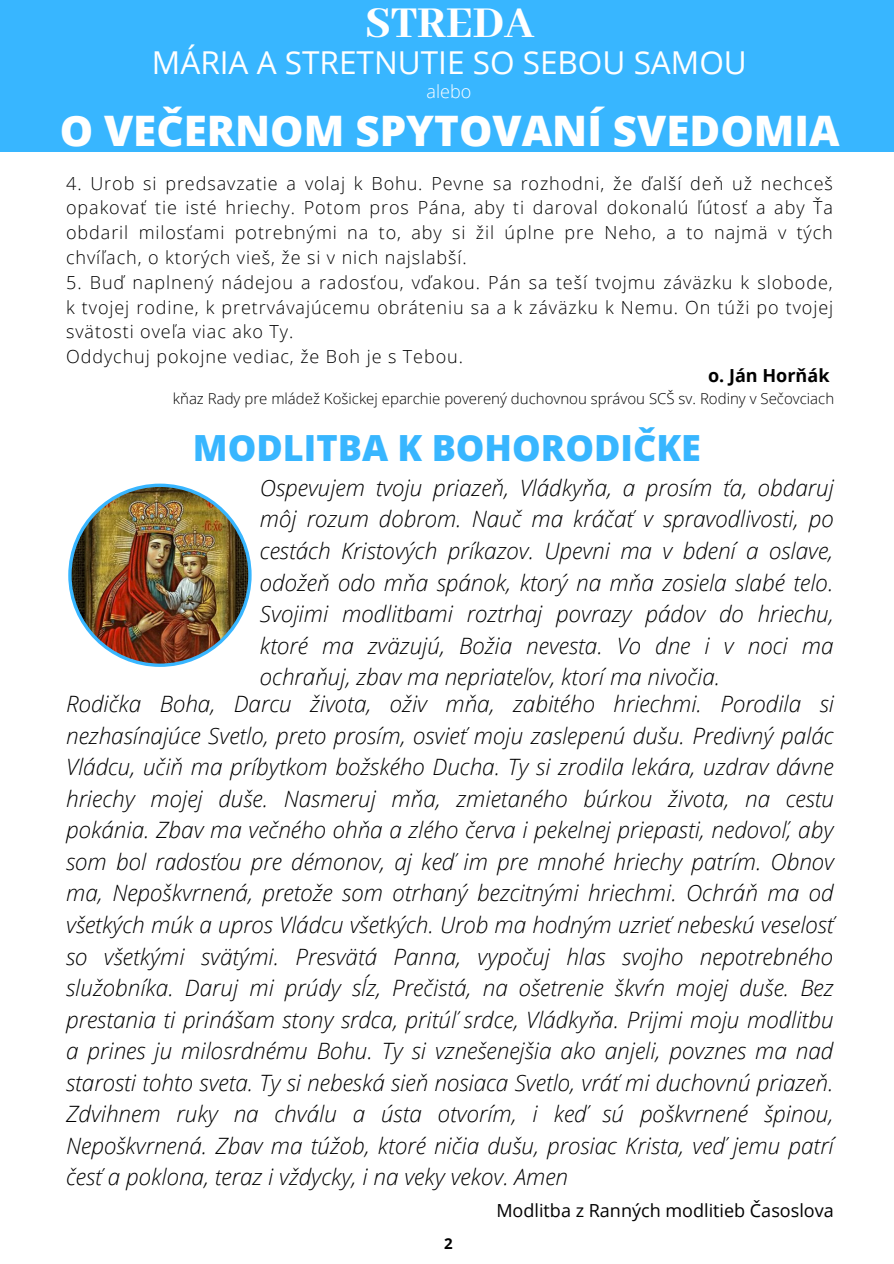
<style>
.page{position:relative;width:894px;height:1264px;background:#fff}
.page>*{position:absolute;margin:0;border:0;box-sizing:border-box;transform-origin:0 0}
.t1{font:800 48px "Abhaya Libre";color:#fff}
.t2{font:800 42px "Open Sans";color:#fff}
.t3{font:800 36px "Open Sans";color:#38b6ff}
.t4{font:31.5px "Open Sans";color:#fff}
.t5{font:italic 300 22.5px/31.5px "Open Sans";color:#000;text-align:justify}
.t6{font:300 18px/24.8px "Open Sans";letter-spacing:.05em;color:#000;text-align:justify}
.t7{font:18px "Open Sans";color:#000}
.t8{font:700 18px "Open Sans";color:#000}
.t9{font:300 18px "Open Sans";color:#fff}
.t10{font:300 15px "Open Sans";color:#000}
.t11{font:700 15px "Open Sans";color:#000}
</style>
<div class="page">
<div style="left:0;top:0;width:893px;height:152px;background:#38b6ff"></div>
<img style="left:68px;top:483px;width:183px;height:184px">
<h1 class="t1" style="left:365px;top:-3px;width:171px">STREDA</h1>
<h3 class="t4" style="left:152px;top:40px;width:596px">MÁRIA A STRETNUTIE SO SEBOU SAMOU</h3>
<p class="t9" style="left:426px;top:79px;width:46px">alebo</p>
<h2 class="t2" style="left:60px;top:101px;width:781px">O VEČERNOM SPYTOVANÍ SVEDOMIA</h2>
<p class="t6" style="left:66px;top:170px;width:768px">4. Urob si predsavzatie a volaj k Bohu. Pevne sa rozhodni, že ďalší deň už nechceš opakovať tie isté hriechy. Potom pros Pána, aby ti daroval dokonalú ľútosť a aby Ťa obdaril milosťami potrebnými na to, aby si žil úplne pre Neho, a to najmä v tých chvíľach, o ktorých vieš, že si v nich najslabší.</p>
<p class="t6" style="left:66px;top:269px;width:768px;text-align:left">5. Buď naplnený nádejou a radosťou, vďakou. Pán sa teší tvojmu záväzku k slobode, k tvojej rodine, k pretrvávajúcemu obráteniu sa a k záväzku k Nemu. On túži po tvojej svätosti oveľa viac ako Ty.<br>Oddychuj pokojne vediac, že Boh je s Tebou.</p>
<p class="t8" style="left:708px;top:363px;width:123px">o. Ján Horňák</p>
<p class="t10" style="left:173px;top:388px;width:662px">kňaz Rady pre mládež Košickej eparchie poverený duchovnou správou SCŠ sv. Rodiny v Sečovciach</p>
<h3 class="t3" style="left:193px;top:422px;width:509px">MODLITBA K BOHORODIČKE</h3>
<p class="t5" style="left:260px;top:471px;width:575px">Ospevujem tvoju priazeň, Vládkyňa, a prosím ťa, obdaruj môj rozum dobrom. Nauč ma kráčať v spravodlivosti, po cestách Kristových príkazov. Upevni ma v bdení a oslave, odožeň odo mňa spánok, ktorý na mňa zosiela slabé telo.<br>Svojimi modlitbami roztrhaj povrazy pádov do hriechu, ktoré ma zväzujú, Božia nevesta. Vo dne i v noci ma ochraňuj, zbav ma nepriateľov, ktorí ma nivočia.</p>
<p class="t5" style="left:66px;top:687px;width:769px">Rodička Boha, Darcu života, oživ mňa, zabitého hriechmi. Porodila si nezhasínajúce Svetlo, preto prosím, osvieť moju zaslepenú dušu. Predivný palác Vládcu, učiň ma príbytkom božského Ducha. Ty si zrodila lekára, uzdrav dávne hriechy mojej duše. Nasmeruj mňa, zmietaného búrkou života, na cestu pokánia. Zbav ma večného ohňa a zlého červa i pekelnej priepasti, nedovoľ, aby som bol radosťou pre démonov, aj keď im pre mnohé hriechy patrím. Obnov ma, Nepoškvrnená, pretože som otrhaný bezcitnými hriechmi. Ochráň ma od všetkých múk a upros Vládcu všetkých. Urob ma hodným uzrieť nebeskú veselosť so všetkými svätými. Presvätá Panna, vypočuj hlas svojho nepotrebného služobníka. Daruj mi prúdy sĺz, Prečistá, na ošetrenie škvŕn mojej duše. Bez prestania ti prinášam stony srdca, pritúľ srdce, Vládkyňa. Prijmi moju modlitbu a prines ju milosrdnému Bohu. Ty si vznešenejšia ako anjeli, povznes ma nad starosti tohto sveta. Ty si nebeská sieň nosiaca Svetlo, vráť mi duchovnú priazeň.<br>Zdvihnem ruky na chválu a ústa otvorím, i keď sú poškvrnené špinou, Nepoškvrnená. Zbav ma túžob, ktoré ničia dušu, prosiac Krista, veď jemu patrí česť a poklona, teraz i vždycky, i na veky vekov. Amen</p>
<p class="t7" style="left:496px;top:1198px;width:339px">Modlitba z Ranných modlitieb Časoslova</p>
<p class="t11" style="left:444px;top:1232px;width:10px">2</p>
</div>
